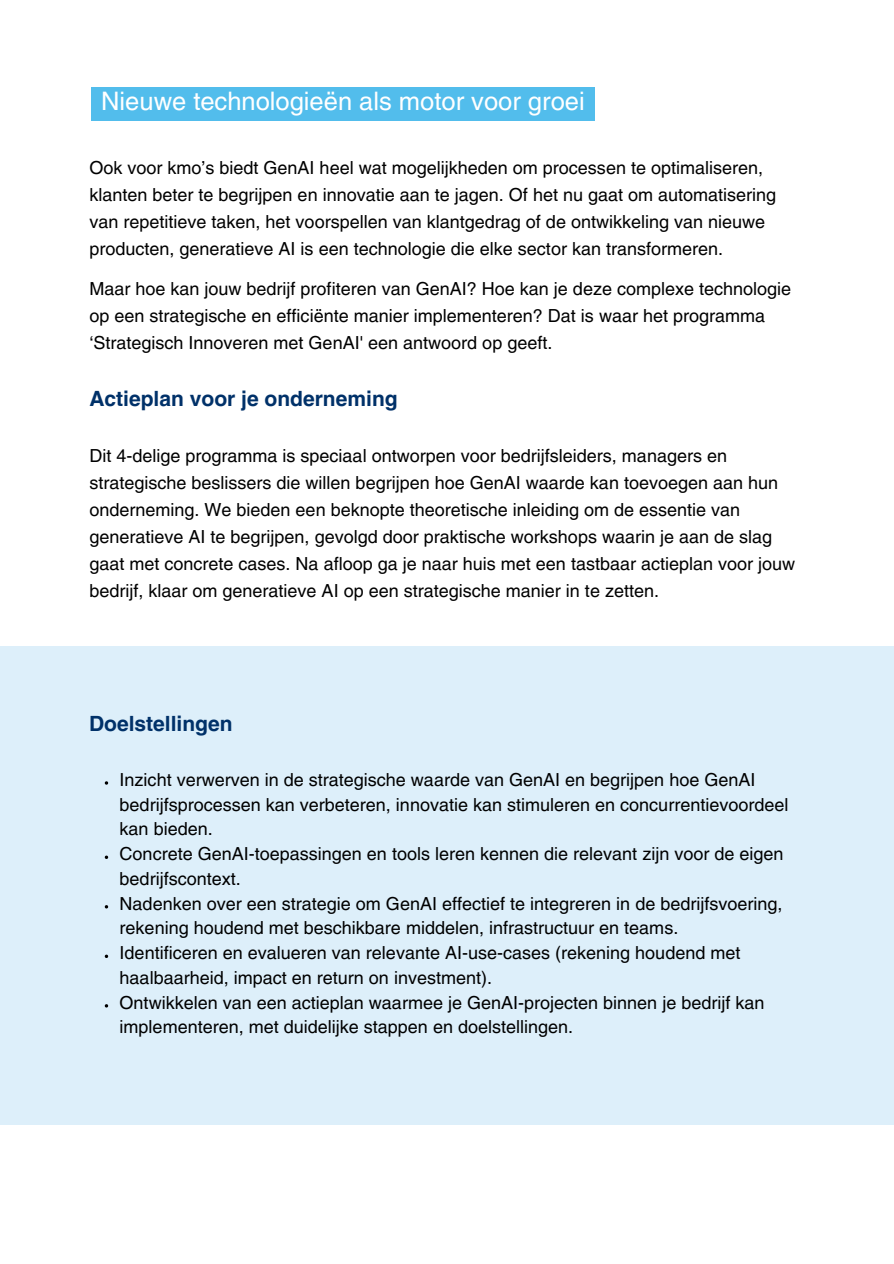
<style>
.page{position:relative;width:894px;height:1264px;background:#fff}
.page>*{position:absolute;margin:0;border:0;box-sizing:border-box;transform-origin:0 0}
.t1{font:25.5px "Helvetica LT Pro";color:#fff}
.t2{font:700 21px "Helvetica LT Pro";color:#003169}
.t3{font:18px/27px "Helvetica LT Pro";color:#000}
</style>
<div class="page">
<div style="left:91px;top:87px;width:503px;height:34px;background:#52bdec"></div>
<div style="left:0;top:646px;width:893px;height:478px;background:#ddeffa"></div>
<svg style="left:105px;top:855px;width:3px;height:4px"></svg>
<svg style="left:105px;top:954px;width:3px;height:4px"></svg>
<p class="t1" style="left:101px;top:92px;width:485px">Nieuwe technologieën als motor voor groei</p>
<h1 class="t3" style="left:89px;top:155px;width:688px">Ook voor kmo’s biedt GenAI heel wat mogelijkheden om processen te optimaliseren, klanten beter te begrijpen en innovatie aan te jagen. Of het nu gaat om automatisering van repetitieve taken, het voorspellen van klantgedrag of de ontwikkeling van nieuwe producten, generatieve AI is een technologie die elke sector kan transformeren.</h1>
<p class="t3" style="left:89px;top:277px;width:703px">Maar hoe kan jouw bedrijf profiteren van GenAI? Hoe kan je deze complexe technologie op een strategische en efficiënte manier implementeren? Dat is waar het programma ‘Strategisch Innoveren met GenAI' een antwoord op geeft.</p>
<p class="t2" style="left:89px;top:391px;width:310px">Actieplan voor je onderneming</p>
<h2 class="t3" style="left:89px;top:443px;width:707px">Dit 4-delige programma is speciaal ontworpen voor bedrijfsleiders, managers en strategische beslissers die willen begrijpen hoe GenAI waarde kan toevoegen aan hun onderneming. We bieden een beknopte theoretische inleiding om de essentie van generatieve AI te begrijpen, gevolgd door praktische workshops waarin je aan de slag gaat met concrete cases. Na afloop ga je naar huis met een tastbaar actieplan voor jouw bedrijf, klaar om generatieve AI op een strategische manier in te zetten.</h2>
<h2 class="t2" style="left:89px;top:715px;width:145px">Doelstellingen</h2>
<p class="t3" style="left:120px;top:768px;width:670px;line-height:24.8px">Inzicht verwerven in de strategische waarde van GenAI en begrijpen hoe GenAI bedrijfsprocessen kan verbeteren, innovatie kan stimuleren en concurrentievoordeel kan bieden.</p>
<p class="t3" style="left:120px;top:843px;width:665px;line-height:24.8px">Concrete GenAI-toepassingen en tools leren kennen die relevant zijn voor de eigen bedrijfscontext.</p>
<p class="t3" style="left:120px;top:892px;width:664px;line-height:24.8px">Nadenken over een strategie om GenAI effectief te integreren in de bedrijfsvoering, rekening houdend met beschikbare middelen, infrastructuur en teams.</p>
<p class="t3" style="left:120px;top:942px;width:622px;line-height:24.8px">Identificeren en evalueren van relevante AI-use-cases (rekening houdend met haalbaarheid, impact en return on investment).</p>
<p class="t3" style="left:120px;top:991px;width:646px;line-height:24.8px">Ontwikkelen van een actieplan waarmee je GenAI-projecten binnen je bedrijf kan implementeren, met duidelijke stappen en doelstellingen.</p>
</div>
